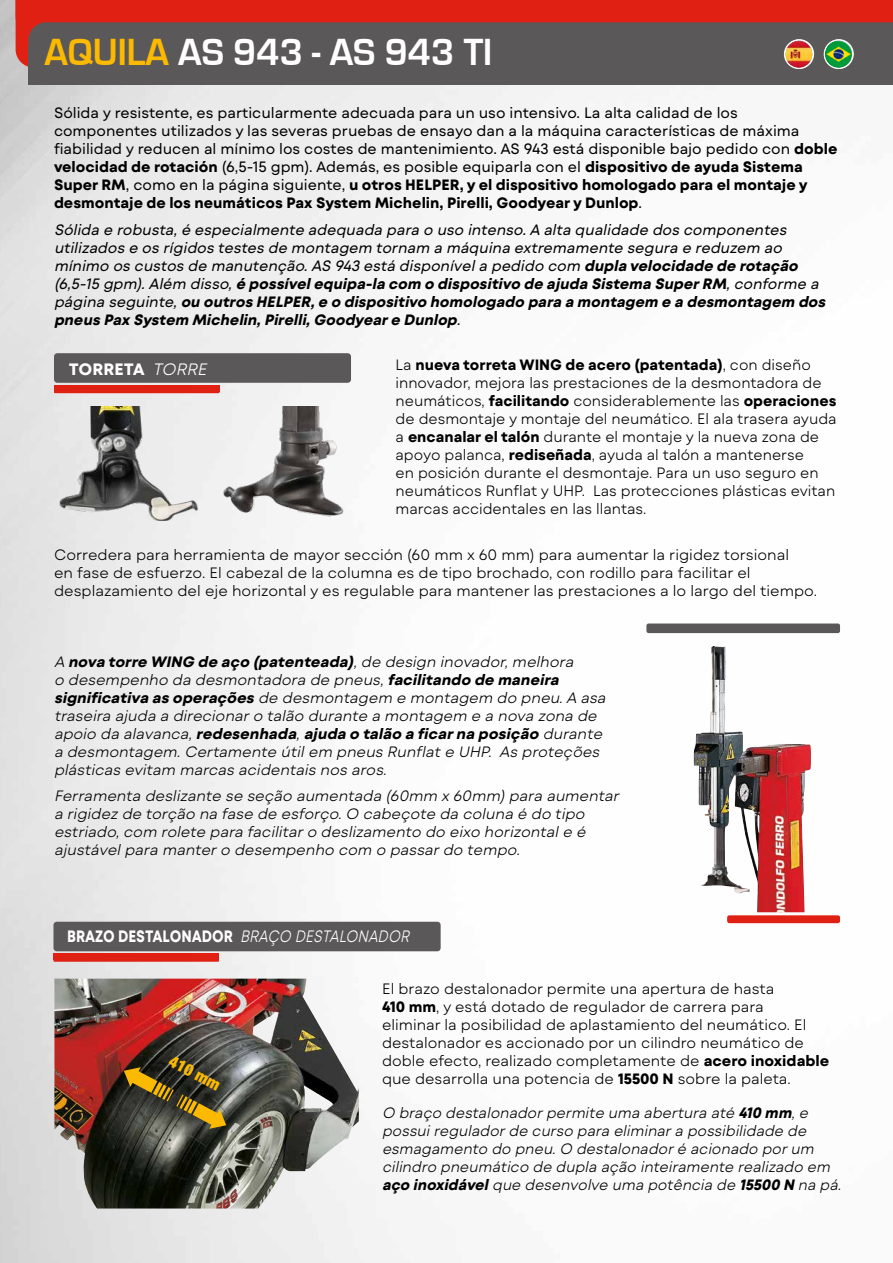
<style>
.page{position:relative;width:893px;height:1263px;background:#fff}
.page>*{position:absolute;margin:0;border:0;box-sizing:border-box;transform-origin:0 0}
.nome_prodotto_in_copertina{font:700 39px "Eurostile";color:#fff;scale:.95 1}
.voci_tecniche{font:700 16.5px "Mont Blanc";letter-spacing:-.005em;color:#fff;scale:.84 1}
.voci_tecniche-2{font:700 16.5px "Mont Blanc";letter-spacing:-.005em;color:#fff}
.voci_tecniche-3{font:900 condensed 16.5px "Helvetica Neue LT Std";color:#fbba00}
.testo{font:300 15px/18px "Mont Blanc";color:#000}
.testo-2{font:italic 300 15px/18px "Mont Blanc";color:#000}
.testo-3{font:15px/18px "Mont Blanc";color:#000}
.testo-4{font:italic 15px/18px "Mont Blanc";color:#000}
.voci_tecniche-4{font:300 15px/18px "Mont Blanc";color:#000}
.voci_tecniche_uk{font:italic 300 15px/18px "Mont Blanc";color:#000}
.s1{color:#fbba00}
.s2{font-weight:700}
.s3{font-weight:300;font-style:italic}
</style>
<div class="page">
<img style="left:0;top:0;width:893px;height:1263px">
<div style="left:16px;top:0;width:877px;height:35px;background:#e12014"></div>
<div style="left:28px;top:22px;width:865px;height:24px;background:#5b585a"></div>
<div style="left:28px;top:46px;width:865px;height:38px;background:#5b585a"></div>
<div style="left:824px;top:39px;width:30px;height:30px;border:1px solid #fff;border-radius:50%"></div>
<div style="left:784px;top:39px;width:30px;height:30px;border:1px solid #fff;border-radius:50%"></div>
<img style="left:693px;top:646px;width:118px;height:266px">
<div style="left:646px;top:623px;width:194px;height:10px;background:#5b585a;border-radius:2px"></div>
<div style="left:727px;top:915px;width:113px;height:8px;background:#e12014;border-radius:2px"></div>
<div style="left:53px;top:954px;width:166px;height:8px;background:#e12014"></div>
<div style="left:53px;top:922px;width:388px;height:29px;background:#5b585a;border-radius:3px"></div>
<div style="left:54px;top:385px;width:165px;height:8px;background:#e12014"></div>
<div style="left:54px;top:353px;width:297px;height:30px;background:#5b585a;border-radius:3px"></div>
<img style="left:54px;top:406px;width:147px;height:115px">
<img style="left:220px;top:407px;width:132px;height:113px">
<img style="left:54px;top:979px;width:305px;height:229px">
<svg style="left:124px;top:1067px;width:102px;height:62px;background:#5b512a"></svg>
<img style="left:785px;top:41px;width:27px;height:27px;border-radius:14px">
<div style="left:784px;top:39px;width:29px;height:30px;border:1px solid #fff;border-radius:50%"></div>
<img style="left:825px;top:41px;width:27px;height:27px;border-radius:14px">
<div style="left:824px;top:39px;width:29px;height:30px;border:1px solid #fff;border-radius:50%"></div>
<p class="nome_prodotto_in_copertina" style="left:45px;top:31px;width:473px"><span class="s1">AQUILA</span> AS 943 - AS 943 TI</p>
<p class="testo-3" style="left:54px;top:104px;width:785px">Sólida y resistente, es particularmente adecuada para un uso intensivo. La alta calidad de los componentes utilizados y las severas pruebas de ensayo dan a la máquina características de máxima fiabilidad y reducen al mínimo los costes de mantenimiento. AS 943 está disponible bajo pedido con <span class="s2">doble velocidad de rotación</span> (6,5-15 gpm). Además, es posible equiparla con el <span class="s2">dispositivo de ayuda Sistema Super RM</span>, como en la página siguiente, <span class="s2">u otros HELPER, y el dispositivo homologado para el montaje y desmontaje de los neumáticos Pax System Michelin, Pirelli, Goodyear y Dunlop</span>.</p>
<p class="testo-4" style="left:54px;top:221px;width:777px">Sólida e robusta,é especialmente adequada para o uso intenso.A alta qualidade dos componentes utilizados e os rígidos testes de montagem tornam a máquina extremamente segura e reduzem ao mínimo os custos de manutenção.AS 943 está disponívela pedido com <span class="s2">dupla velocidade de rotação </span>(6,5-15 gpm).Além disso,<span class="s2">é possívelequipa-la com o dispositivo de ajuda Sistema SuperRM</span>,conforme a página seguinte,<span class="s2">ou outros HELPER,e o dispositivo homologado para a montagem e a desmontagem dos pneus Pax System Michelin,Pirelli,Goodyeare Dunlop</span>.</p>
<p class="testo" style="left:396px;top:355px;width:443px">La <span class="s2">nueva torreta WING de acero (patentada)</span>, con diseño innovador, mejora las prestaciones de la desmontadora de neumáticos, <span class="s2">facilitando</span> considerablemente las <span class="s2">operaciones </span>de desmontaje y montaje del neumático. El ala trasera ayuda a <span class="s2">encanalar el talón</span> durante el montaje y la nueva zona de apoyo palanca, <span class="s2">rediseñada</span>, ayuda al talón a mantenerse<br>en posición durante el desmontaje. Para un uso seguro en neumáticos Runflat y UHP. Las protecciones plásticas evitan marcas accidentales en las llantas.</p>
<p class="testo" style="left:54px;top:546px;width:764px">Corredera para herramienta de mayor sección (60 mm x 60 mm) para aumentar la rigidez torsional<br>en fase de esfuerzo. El cabezal de la columna es de tipo brochado, con rodillo para facilitar el desplazamiento del eje horizontal y es regulable para mantener las prestaciones a lo largo del tiempo.</p>
<p class="voci_tecniche-2" style="left:69px;top:359px;width:144px">TORRETA <span class="s3">TORRE</span></p>
<p class="testo-2" style="left:54px;top:652px;width:557px">A <span class="s2">nova torre WING de aço (patenteada)</span>,de design inovador,melhora<br>o desempenho da desmontadora de pneus,<span class="s2">facilitando de maneira significativa as operações</span> de desmontagem e montagem do pneu.A asa traseira ajuda a direcionaro talão durante a montagem e a nova zona de apoio da alavanca,<span class="s2">redesenhada</span>,<span class="s2">ajuda o talão a ficarna posição</span> durante a desmontagem.Certamente útilem pneus Runflate UHP. As proteções plásticas evitam marcas acidentais nos aros.</p>
<p class="testo-2" style="left:54px;top:787px;width:570px">Ferramenta deslizante se seção aumentada (60mm x 60mm)para aumentar a rigidez de torção na fase de esforço.O cabeçote da coluna é do tipo estriado,com rolete para facilitaro deslizamento do eixo horizontale é ajustávelpara mantero desempenho com o passardo tempo.</p>
<p class="voci_tecniche" style="left:67px;top:926px;width:413px">B RA Z O D E S TA L O N A D O R <span class="s3">BRAÇO DESTALONADOR</span></p>
<p class="voci_tecniche-3" style="left:175px;top:1050px;width:57px;rotate:28deg">410 mm</p>
<p class="voci_tecniche-4" style="left:382px;top:980px;width:449px">El brazo destalonador permite una apertura de hasta<br><span class="s2">410 mm</span>, y está dotado de regulador de carrera para<br>eliminar la posibilidad de aplastamiento del neumático. El destalonador es accionado por un cilindro neumático de doble efecto, realizado completamente de <span class="s2">acero inoxidable </span>que desarrolla una potencia de <span class="s2">15500 N</span> sobre la paleta.</p>
<p class="voci_tecniche_uk" style="left:382px;top:1104px;width:464px">O braço destalonadorpermite uma abertura até <span class="s2">410 mm</span>,e possuireguladorde curso para eliminara possibilidade de esmagamento do pneu.O destalonadoré acionado porum cilindro pneumático de dupla ação inteiramente realizado em <span class="s2">aço inoxidável</span>que desenvolve uma potência de <span class="s2">15500 N</span> na pá.</p>
</div>
